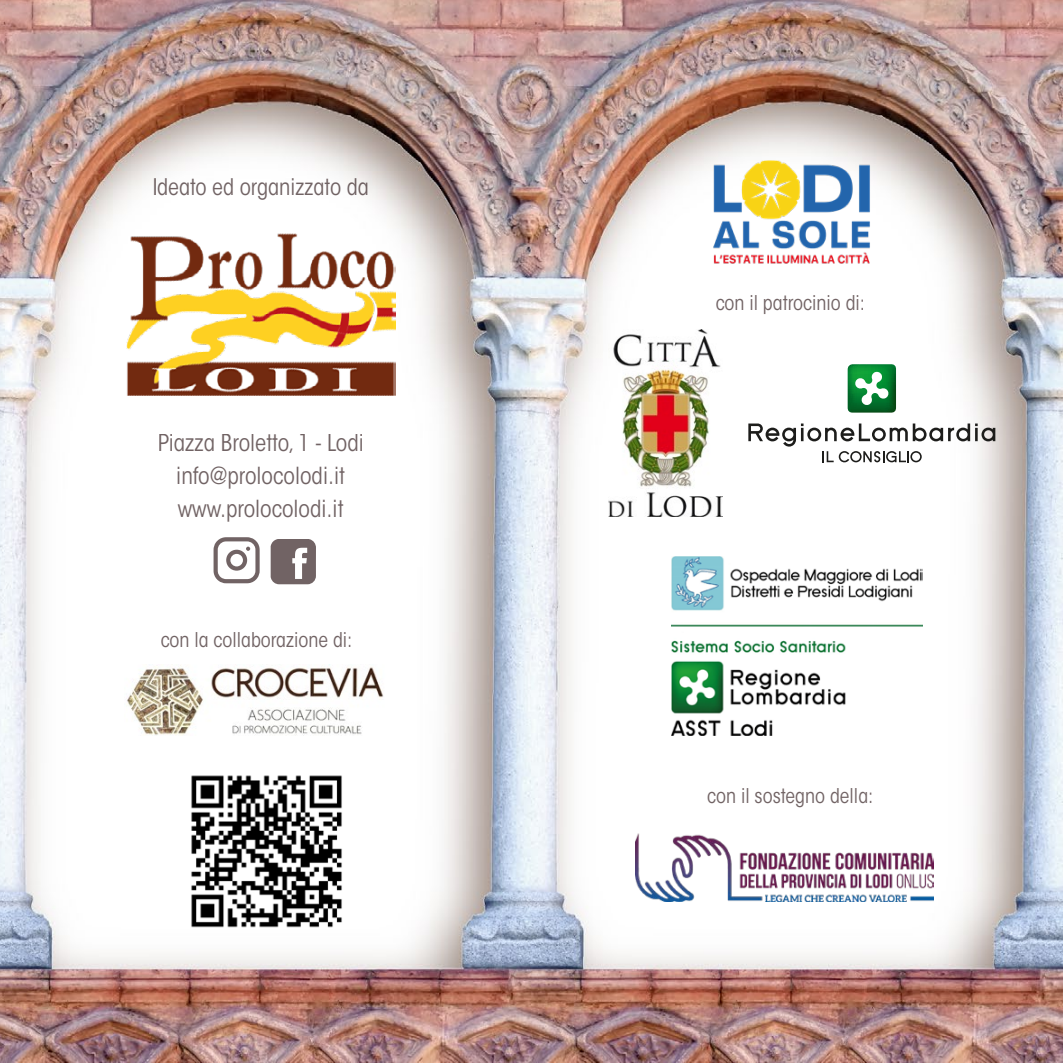
<style>
.page{position:relative;width:1063px;height:1063px;background:#fff}
.page>*{position:absolute;margin:0;border:0;box-sizing:border-box;transform-origin:0 0}
.t1{font:condensed 23.25px/32.8px "ITC Avant Garde Std";color:#716364;text-align:center}
.t2{font:condensed 22.75px "ITC Avant Garde Std";color:#716364}
.t3{font:condensed 20.25px "ITC Avant Garde Std";color:#716364}
</style>
<div class="page">
<img style="left:0;top:0;width:1062px;height:1062px">
<img style="left:126px;top:233px;width:269px;height:163px">
<svg style="left:271px;top:539px;width:45px;height:45px;background:#887c7d"></svg>
<svg style="left:213px;top:537px;width:47px;height:46px"></svg>
<img style="left:671px;top:557px;width:251px;height:178px">
<img style="left:187px;top:771px;width:159px;height:159px">
<img style="left:125px;top:664px;width:261px;height:71px">
<img style="left:688px;top:150px;width:198px;height:119px">
<img style="left:608px;top:330px;width:114px;height:186px">
<img style="left:636px;top:834px;width:297px;height:67px">
<svg style="left:847px;top:364px;width:49px;height:48px"></svg>
<svg style="left:748px;top:423px;width:247px;height:39px"></svg>
<p class="t2" style="left:152px;top:173px;width:218px">Ideato ed organizzato da</p>
<p class="t1" style="left:157px;top:426px;width:208px">Piazza Broletto, 1 - Lodi info@prolocolodi.it www.prolocolodi.it</p>
<p class="t3" style="left:160px;top:627px;width:193px">con la collaborazione di:</p>
<p class="t3" style="left:715px;top:291px;width:151px">con il patrocinio di:</p>
<p class="t3" style="left:707px;top:783px;width:168px">con il sostegno della:</p>
</div>
